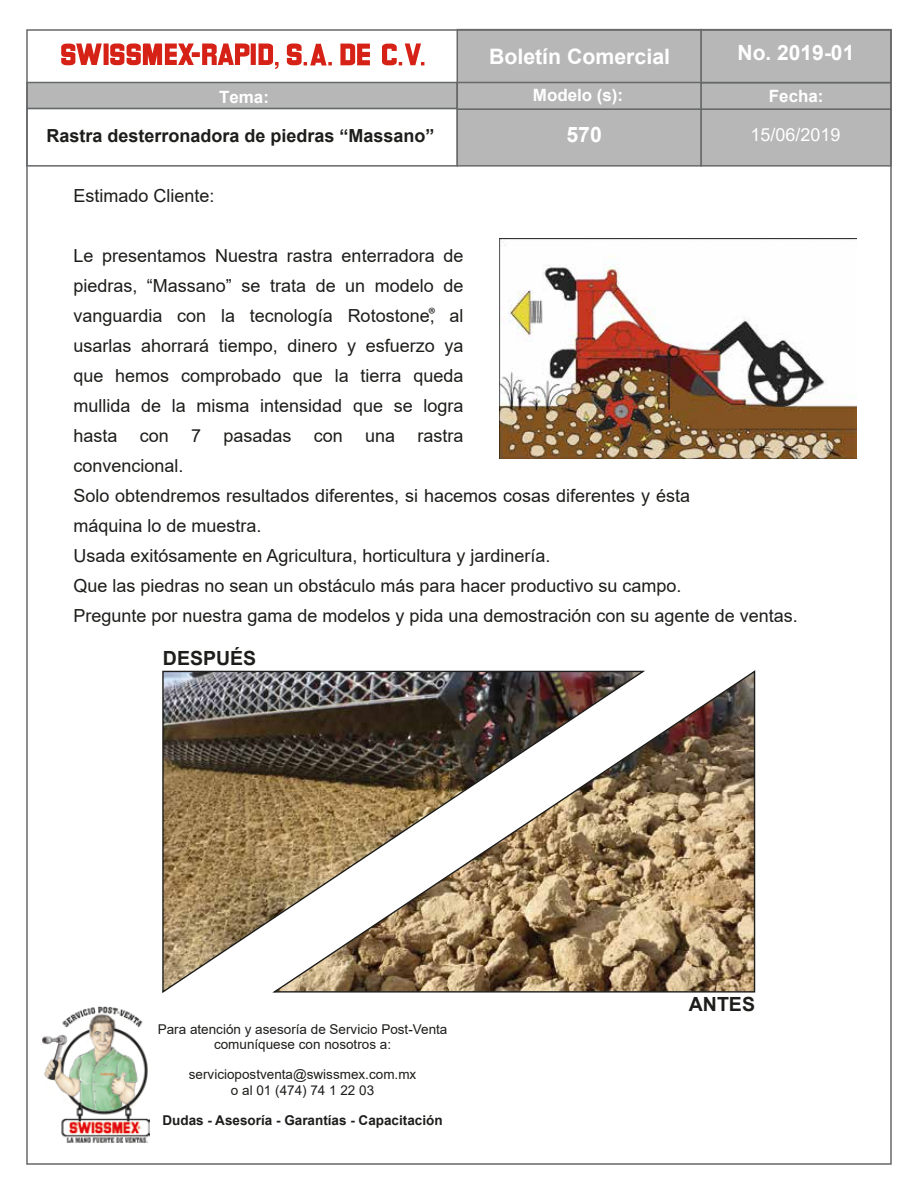
<style>
.page{position:relative;width:918px;height:1188px;background:#fff}
.page>*{position:absolute;margin:0;border:0;box-sizing:border-box;transform-origin:0 0}
.t1{font:700 21.3px "Arial";color:#fff}
.t2{font:700 21px "Arial";color:#fff}
.t3{font:700 19.5px "Arial";color:#1d1d1b}
.t4{font:18px/30px "Arial";color:#1d1d1b}
.t5{font:700 18px "Arial";color:#1d1d1b}
.t6{font:18px "Arial";color:#fff}
.t7{font:18px "Myriad Pro";color:#1d1d1b}
.t8{font:700 16.95px "Arial";color:#fff}
.t9{font:13.5px/15.1px "Arial";color:#1d1d1b;text-align:center}
.t10{font:700 13.5px "Arial";color:#1d1d1b}
</style>
<div class="page">
<div style="left:700px;top:108px;width:192px;height:59px;background:#b7b7b7;border:2px solid #68696a"></div>
<img style="left:43px;top:1006px;width:107px;height:137px">
<div style="left:26px;top:108px;width:432px;height:59px;border:2px solid #676869"></div>
<div style="left:457px;top:108px;width:245px;height:59px;background:#b7b7b7;border:2px solid #68696a"></div>
<svg style="left:61px;top:43px;width:363px;height:26px"></svg>
<div style="left:700px;top:82px;width:192px;height:28px;background:#b7b7b7;border:2px solid #68696a"></div>
<div style="left:700px;top:29px;width:192px;height:54px;background:#b7b7b7;border:1px solid #68696a"></div>
<div style="left:457px;top:29px;width:245px;height:56px;background:#b7b7b7;border:2px solid #68696a"></div>
<div style="left:26px;top:82px;width:432px;height:27px;background:#b7b7b7;border:2px solid #68696a"></div>
<div style="left:457px;top:82px;width:245px;height:28px;background:#b7b7b7;border:2px solid #68696a"></div>
<img style="left:500px;top:239px;width:357px;height:219px">
<img style="left:648px;top:670px;width:108px;height:323px">
<img style="left:162px;top:670px;width:486px;height:323px">
<p class="t1" style="left:489px;top:41px;width:183px">Boletín Comercial</p>
<p class="t8" style="left:219px;top:85px;width:51px">Tema:</p>
<p class="t8" style="left:533px;top:83px;width:92px">Modelo (s):</p>
<p class="t2" style="left:738px;top:38px;width:118px">No. 2019-01</p>
<p class="t8" style="left:769px;top:84px;width:56px">Fecha:</p>
<p class="t5" style="left:46px;top:123px;width:390px">Rastra desterronadora de piedras “Massano”</p>
<p class="t1" style="left:566px;top:120px;width:37px">570</p>
<p class="t6" style="left:750px;top:122px;width:92px">15/06/2019</p>
<p class="t4" style="left:73px;top:180px;width:143px">Estimado Cliente:</p>
<p class="t4" style="left:73px;top:240px;width:726px">Le presentamos Nuestra rastra enterradora de<br>piedras, “Massano” se trata de un modelo de<br>vanguardia con la tecnología Rotostone, al<br>usarlas ahorrará tiempo, dinero y esfuerzo ya<br>que hemos comprobado que la tierra queda<br>mullida de la misma intensidad que se logra<br>hasta con 7 pasadas con una rastra<br>convencional.<br>Solo obtendremos resultados diferentes, si hacemos cosas diferentes y ésta<br>máquina lo de muestra.<br>Usada exitósamente en Agricultura, horticultura y jardinería.<br>Que las piedras no sean un obstáculo más para hacer productivo su campo.<br>Pregunte por nuestra gama de modelos y pida una demostración con su agente de ventas.</p>
<p class="t3" style="left:163px;top:644px;width:95px">DESPUÉS</p>
<p class="t7" style="left:428px;top:303px;width:9px">®</p>
<p class="t9" style="left:158px;top:1022px;width:291px">Para atención y asesoría de Servicio Post-Venta comuníquese con nosotros a:</p>
<p class="t9" style="left:189px;top:1067px;width:229px">serviciopostventa@swissmex.com.mx o al 01 (474) 74 1 22 03</p>
<p class="t10" style="left:163px;top:1110px;width:282px">Dudas - Asesoría - Garantías - Capacitación</p>
<p class="t3" style="left:689px;top:990px;width:68px">ANTES</p>
</div>
